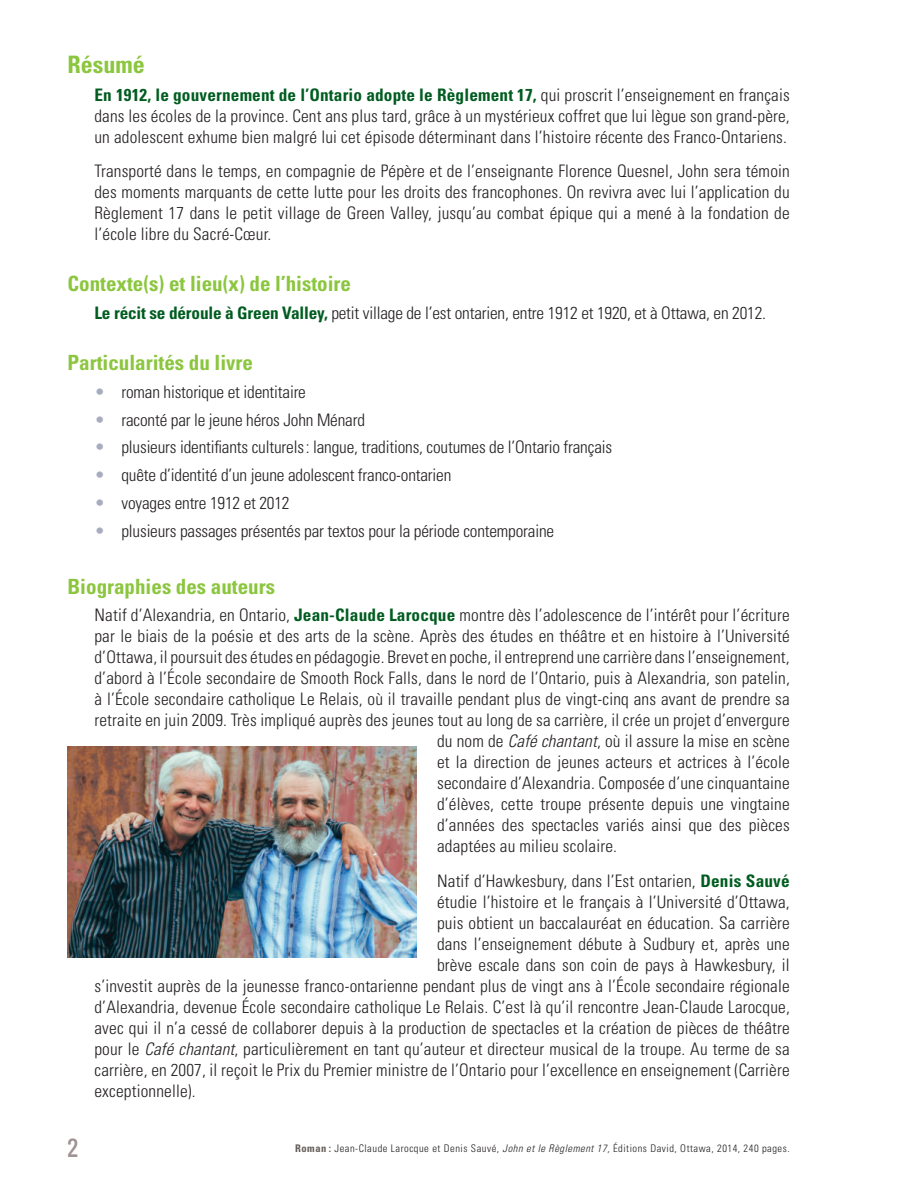
<style>
.page{position:relative;width:918px;height:1188px;background:#fff}
.page>*{position:absolute;margin:0;border:0;box-sizing:border-box;transform-origin:0 0}
.t1{font:700 condensed 24px "Univers";color:#8bc63e}
.t2{font:700 condensed 21px "Univers";color:#8bc63e}
.t3{font:21px "Oswald";color:#9f9292}
.t4{font:300 condensed 17.25px/21px "Univers";letter-spacing:.01em;color:#231f20;text-align:justify}
.t5{font:300 condensed 17.25px "Univers";letter-spacing:-.01em;color:#231f20}
.t6{font:300 condensed 10.5px "Univers";letter-spacing:.05em;color:#231f20}
.s1{font-weight:700;color:#015c20}
.s2{font-size:17.85px;color:#a7adbe}
.s3{font-style:italic}
.s4{font-weight:700;color:#645c58}
</style>
<div class="page">
<img style="left:68px;top:747px;width:349px;height:211px">
<h1 class="t1" style="left:68px;top:50px;width:79px">Résumé</h1>
<p class="t4" style="left:94px;top:84px;width:697px"><span class="s1">En 1912, le gouvernement de l’Ontario adopte le Règlement 17,</span> qui proscrit l’enseignement en français dans les écoles de la province. Cent ans plus tard, grâce à un mystérieux coffret que lui lègue son grand-père, un adolescent exhume bien malgré lui cet épisode déterminant dans l’histoire récente des Franco-Ontariens.</p>
<p class="t4" style="left:94px;top:161px;width:697px">Transporté dans le temps, en compagnie de Pépère et de l’enseignante Florence Quesnel, John sera témoin des moments marquants de cette lutte pour les droits des francophones. On revivra avec lui l’application du Règlement 17 dans le petit village de Green Valley, jusqu’au combat épique qui a mené à la fondation de l’école libre du Sacré-Cœur.</p>
<p class="t2" style="left:68px;top:271px;width:285px">Contexte(s) et lieu(x) de l’histoire</p>
<p class="t5" style="left:94px;top:303px;width:673px"><span class="s1">Le récit se déroule à Green Valley,</span> petit village de l’est ontarien, entre 1912 et 1920, et à Ottawa, en 2012.</p>
<p class="t2" style="left:68px;top:350px;width:187px">Particularités du livre</p>
<p class="t5" style="left:94px;top:381px;width:213px"><span class="s2">•</span> roman historique et identitaire</p>
<p class="t5" style="left:94px;top:409px;width:272px"><span class="s2">•</span> raconté par le jeune héros John Ménard</p>
<p class="t5" style="left:94px;top:437px;width:519px"><span class="s2">•</span> plusieurs identifiants culturels: langue, traditions, coutumes de l’Ontario français</p>
<p class="t5" style="left:94px;top:465px;width:358px"><span class="s2">•</span> quête d’identité d’un jeune adolescent franco-ontarien</p>
<p class="t5" style="left:94px;top:492px;width:197px"><span class="s2">•</span> voyages entre 1912 et 2012</p>
<p class="t5" style="left:94px;top:520px;width:461px"><span class="s2">•</span> plusieurs passages présentés par textos pour la période contemporaine</p>
<p class="t2" style="left:68px;top:573px;width:209px">Biographies des auteurs</p>
<p class="t4" style="left:94px;top:605px;width:697px">Natif d’Alexandria, en Ontario, <span class="s1">Jean-Claude Larocque</span> montre dès l’adolescence de l’intérêt pour l’écriture</p>
<p class="t4" style="left:94px;top:626px;width:697px">par le biais de la poésie et des arts de la scène. Après des études en théâtre et en histoire à l’Université</p>
<p class="t4" style="left:94px;top:647px;width:697px">d’Ottawa, il poursuit des études en pédagogie. Brevet en poche, il entreprend une carrière dans l’enseignement,</p>
<p class="t4" style="left:94px;top:668px;width:697px">d’abord à l’École secondaire de Smooth Rock Falls, dans le nord de l’Ontario, puis à Alexandria, son patelin,</p>
<p class="t4" style="left:94px;top:689px;width:697px">à l’École secondaire catholique Le Relais, où il travaille pendant plus de vingt-cinq ans avant de prendre sa</p>
<p class="t4" style="left:94px;top:710px;width:697px">retraite en juin 2009. Très impliqué auprès des jeunes tout au long de sa carrière, il crée un projet d’envergure</p>
<p class="t4" style="left:437px;top:731px;width:354px">du nom de <span class="s3">Café chantant</span>, où il assure la mise en scène</p>
<p class="t4" style="left:437px;top:752px;width:354px">et la direction de jeunes acteurs et actrices à l’école</p>
<p class="t4" style="left:437px;top:773px;width:354px">secondaire d’Alexandria. Composée d’une cinquantaine</p>
<p class="t4" style="left:437px;top:794px;width:354px">d’élèves, cette troupe présente depuis une vingtaine</p>
<p class="t4" style="left:437px;top:815px;width:354px">d’années des spectacles variés ainsi que des pièces</p>
<p class="t4" style="left:437px;top:836px;width:181px">adaptées au milieu scolaire.</p>
<p class="t4" style="left:437px;top:870px;width:354px">Natif d’Hawkesbury, dans l’Est ontarien, <span class="s1">Denis Sauvé</span></p>
<p class="t4" style="left:437px;top:891px;width:354px">étudie l’histoire et le français à l’Université d’Ottawa,</p>
<p class="t4" style="left:437px;top:912px;width:354px">puis obtient un baccalauréat en éducation. Sa carrière</p>
<p class="t4" style="left:437px;top:933px;width:354px">dans l’enseignement débute à Sudbury et, après une</p>
<p class="t4" style="left:437px;top:954px;width:354px">brève escale dans son coin de pays à Hawkesbury, il</p>
<p class="t4" style="left:94px;top:975px;width:697px">s’investit auprès de la jeunesse franco-ontarienne pendant plus de vingt ans à l’École secondaire régionale</p>
<p class="t4" style="left:94px;top:996px;width:697px">d’Alexandria, devenue École secondaire catholique Le Relais. C’est là qu’il rencontre Jean-Claude Larocque,</p>
<p class="t4" style="left:94px;top:1017px;width:697px">avec qui il n’a cessé de collaborer depuis à la production de spectacles et la création de pièces de théâtre</p>
<p class="t4" style="left:94px;top:1038px;width:697px">pour le <span class="s3">Café chantant</span>, particulièrement en tant qu’auteur et directeur musical de la troupe. Au terme de sa</p>
<p class="t4" style="left:94px;top:1059px;width:697px">carrière, en 2007, il reçoit le Prix du Premier ministre de l’Ontario pour l’excellence en enseignement (Carrière</p>
<p class="t4" style="left:94px;top:1080px;width:103px">exceptionnelle).</p>
<p class="t3" style="left:68px;top:1132px;width:12px">2</p>
<p class="t6" style="left:295px;top:1142px;width:496px"><span class="s4">Roman :</span> Jean-Claude Larocque et Denis Sauvé, <span class="s3">John et le Règlement 17,</span> Éditions David, Ottawa, 2014, 240 pages.</p>
</div>
